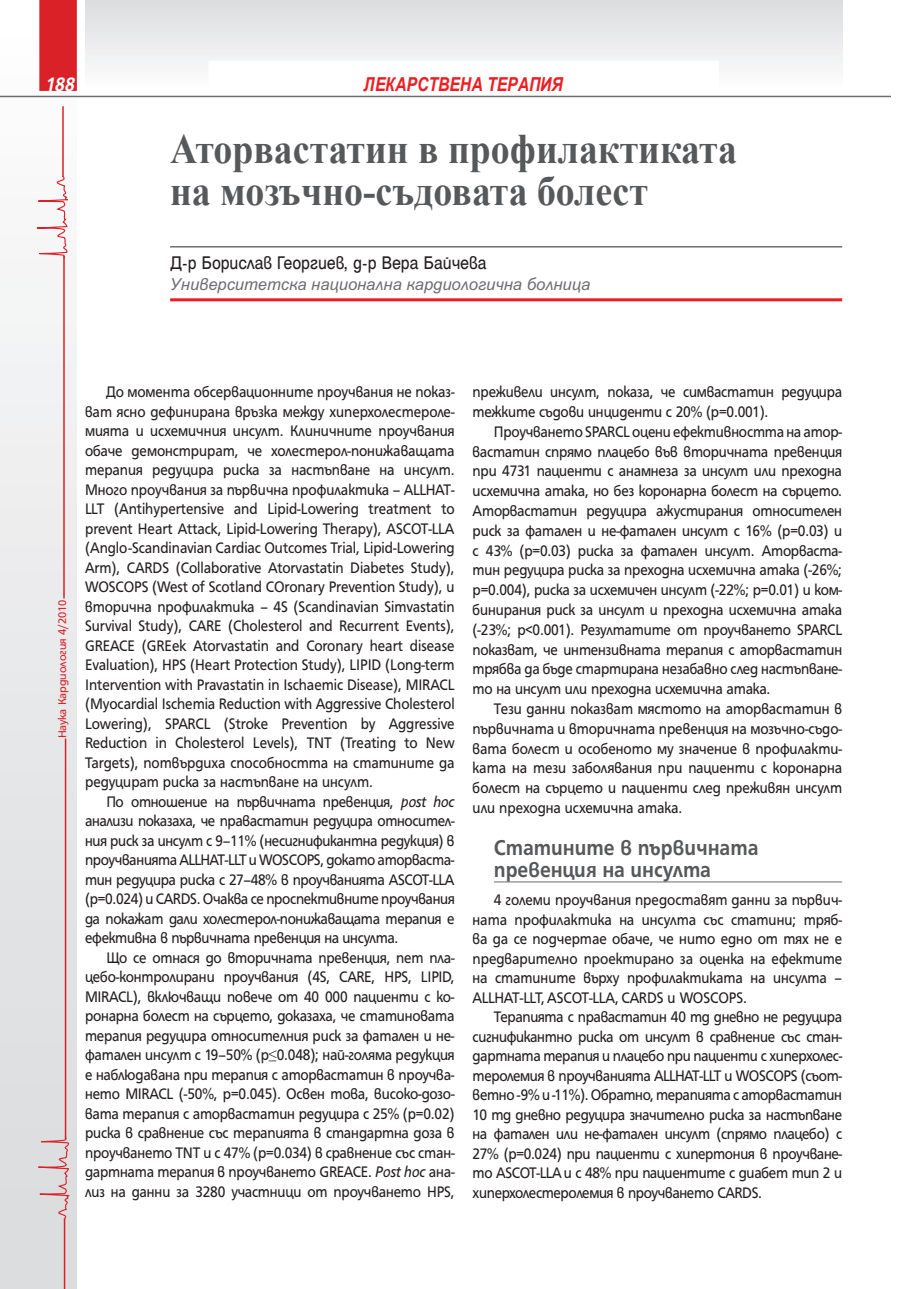
<style>
.page{position:relative;width:906px;height:1289px;background:#fff}
.page>*{position:absolute;margin:0;border:0;box-sizing:border-box;transform-origin:0 0}
.t1{font:700 42px/42px "Times New Roman";color:#57585a;scale:.9 1}
.t2{font:700 23.1px/22.5px "HS Grotesk Bg";color:#57585a;scale:.91 1}
.t3{font:italic 700 21px "HS Grotesk Bg";color:#fff;scale:.9 1}
.t4{font:19.8px "Helen Bg";letter-spacing:-.015em;color:#231f20;scale:.91 1}
.t5{font:italic 700 19.2px "Arial Narrow";color:#ee1d23}
.t6{font:16.5px/19.5px "HS Grotesk Bg";letter-spacing:-.01em;color:#231f20;text-align:justify;scale:.9 1}
.t7{font:italic 16.5px "SP Ariel";color:#6c6d70}
.t8{font:12px "HS Grotesk Bg";letter-spacing:-.01em;color:#da2128}
.s1{font-style:italic}
</style>
<div class="page">
<div style="left:0;top:0;width:77px;height:1288px;background:linear-gradient(to bottom,#fdfdfd,#d8d7da)"></div>
<div style="left:39px;top:0;width:38px;height:91px;background:#da2128"></div>
<hr style="left:0;top:96px;width:906px;height:1px;background:#6c6d70">
<div style="left:85px;top:0;width:757px;height:91px;background:linear-gradient(to bottom,#dbdddf,#fefefe)"></div>
<div style="left:208px;top:61px;width:511px;height:30px;background:#fff"></div>
<hr style="left:65px;top:738px;width:1px;height:401px;background:#da2128">
<svg style="left:8px;top:1135px;width:63px;height:85px;background:#dcd3d5"></svg>
<hr style="left:64px;top:1218px;width:1px;height:70px;background:#da2128">
<hr style="left:63px;top:256px;width:2px;height:342px;background:#da2128">
<svg style="left:6px;top:175px;width:63px;height:84px"></svg>
<hr style="left:62px;top:106px;width:2px;height:71px;background:#da2128">
<hr style="left:494px;top:881px;width:348px;height:1px;background:#6c6d70">
<hr style="left:170px;top:246px;width:672px;height:1px;background:#6c6d70">
<hr style="left:170px;top:298px;width:672px;height:3px;background:#ee1d23">
<div style="left:891px;top:0;width:15px;height:1288px;background:#fff"></div>
<p class="t3" style="left:46px;top:76px;width:34px">188</p>
<p class="t5" style="left:364px;top:73px;width:200px">ЛЕКАРСТВЕНА ТЕРАПИЯ</p>
<h1 class="t1" style="left:170px;top:128px;width:631px">Аторвастатин в профилактиката на мозъчно-съдовата болест</h1>
<p class="t4" style="left:170px;top:256px;width:349px">Д-р Борислав Георгиев, д-р Вера Байчева</p>
<p class="t7" style="left:170px;top:278px;width:421px">Университетска национална кардиологична болница</p>
<p class="t8" style="left:58px;top:738px;width:140px;rotate:-90deg">Наука Кардиология 4/2010</p>
<p class="t6" style="left:85px;top:383px;width:412px;text-indent:21px">До момента обсервационните проучвания не показ&shy;ват ясно дефинирана връзка между хиперхолестероле&shy;мията и исхемичния инсулт. Клиничните проучвания обаче демонстрират, че холестерол-понижаващата терапия редуцира риска за настъпване на инсулт.<br>Много проучвания за първична профилактика – ALLHAT-LLT (Antihypertensive and Lipid-Lowering treatment to prevent Heart Attack, Lipid-Lowering Therapy), ASCOT-LLA (Anglo-Scandinavian Cardiac Outcomes Trial, Lipid-Lowering Arm), CARDS (Collaborative Atorvastatin Diabetes Study), WOSCOPS (West of Scotland COronary Prevention Study), и вторична профилактика – 4S (Scandinavian Simvastatin Survival Study), CARE (Cholesterol and Recurrent Events), GREACE (GREek Atorvastatin and Coronary heart disease Evaluation), HPS (Heart Protection Study), LIPID (Long-term Intervention with Pravastatin in Ischaemic Disease), MIRACL (Myocardial Ischemia Reduction with Aggressive Cholesterol Lowering), SPARCL (Stroke Prevention by Aggressive Reduction in Cholesterol Levels), TNT (Treating to New Targets), потвърдиха способността на статините да редуцират риска за настъпване на инсулт.</p>
<p class="t6" style="left:85px;top:793px;width:412px;text-indent:21px">По отношение на първичната превенция, <span class="s1">post hoc </span>анализи показаха, че правастатин редуцира относител&shy;ния риск за инсулт с 9–11% (несигнификантна редукция) в проучванията ALLHAT-LLT и WOSCOPS, докато аторваста&shy;тин редуцира риска с 27–48% в проучванията ASCOT-LLA (p=0.024) и CARDS. Очаква се проспективните проучвания да покажат дали холестерол-понижаващата терапия е ефективна в първичната превенция на инсулта.</p>
<p class="t6" style="left:85px;top:949px;width:412px;text-indent:21px">Що се отнася до вторичната превенция, пет пла&shy;цебо-контролирани проучвания (4S, CARE, HPS, LIPID, MIRACL), включващи повече от 40 000 пациенти с ко&shy;ронарна болест на сърцето, доказаха, че статиновата терапия редуцира относителния риск за фатален и не&shy;фатален инсулт с 19–50% (p≤0.048); най-голяма редукция е наблюдавана при терапия с аторвастатин в проучва&shy;нето MIRACL (-50%, p=0.045). Освен това, високо-дозо&shy;вата терапия с аторвастатин редуцира с 25% (p=0.02) риска в сравнение със терапията в стандартна доза в проучването TNT и с 47% (p=0.034) в сравнение със стан&shy;дартната терапия в проучването GREACE. <span class="s1">Рost hoc</span> ана&shy;лиз на данни за 3280 участници от проучването HPS,</p>
<p class="t6" style="left:472px;top:383px;width:412px">преживели инсулт, показа, че симвастатин редуцира тежките съдови инциденти с 20% (p=0.001).</p>
<p class="t6" style="left:472px;top:423px;width:412px;text-indent:21px">Проучването SPARCL оцени ефективността на атор&shy;вастатин спрямо плацебо във вторичната превенция при 4731 пациенти с анамнеза за инсулт или преходна исхемична атака, но без коронарна болест на сърцето.<br>Аторвастатин редуцира ажустирания относителен риск за фатален и не-фатален инсулт с 16% (p=0.03) и с 43% (p=0.03) риска за фатален инсулт. Аторваста&shy;тин редуцира риска за преходна исхемична атака (-26%; p=0.004), риска за исхемичен инсулт (-22%; p=0.01) и ком&shy;бинирания риск за инсулт и преходна исхемична атака (-23%; p&lt;0.001). Резултатите от проучването SPARCL показват, че интензивната терапия с аторвастатин трябва да бъде стартирана незабавно след настъпване&shy;то на инсулт или преходна исхемична атака.</p>
<p class="t6" style="left:472px;top:700px;width:412px;text-indent:21px">Тези данни показват мястото на аторвастатин в първичната и вторичната превенция на мозъчно-съдо&shy;вата болест и особеното му значение в профилакти&shy;ката на тези заболявания при пациенти с коронарна болест на сърцето и пациенти след преживян инсулт или преходна исхемична атака.</p>
<h2 class="t2" style="left:494px;top:837px;width:292px">Статините в първичната превенция на инсулта</h2>
<p class="t6" style="left:472px;top:891px;width:412px;text-indent:21px">4 големи проучвания предоставят данни за първич&shy;ната профилактика на инсулта със статини; тряб&shy;ва да се подчертае обаче, че нито едно от тях не е предварително проектирано за оценка на ефектите на статините върху профилактиката на инсулта – ALLHAT-LLT, ASCOT-LLA, CARDS и WOSCOPS.</p>
<p class="t6" style="left:472px;top:1008px;width:412px;text-indent:21px">Терапията с правастатин 40 mg дневно не редуцира сигнификантно риска от инсулт в сравнение със стан&shy;дартната терапия и плацебо при пациенти с хиперхолес&shy;теролемия в проучванията ALLHAT-LLT и WOSCOPS (съот&shy;ветно -9% и -11%). Обратно, терапията с аторвастатин 10 mg дневно редуцира значително риска за настъпване на фатален или не-фатален инсулт (спрямо плацебо) с 27% (p=0.024) при пациенти с хипертония в проучване&shy;то ASCOT-LLAи с 48% при пациентите с диабет тип 2 и хиперхолестеролемия в проучването CARDS.</p>
</div>
